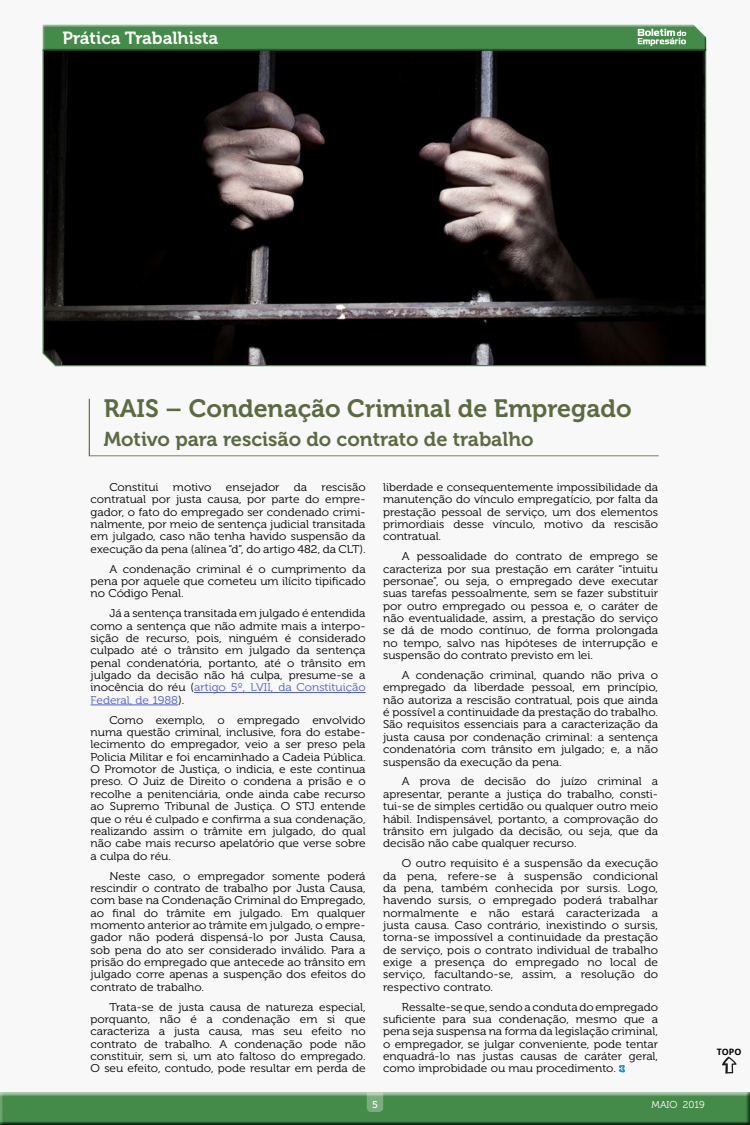
<style>
.page{position:relative;width:750px;height:1125px;background:#fff}
.page>*{position:absolute;margin:0;border:0;box-sizing:border-box;transform-origin:0 0}
.t1{font:25px "Museo 700";color:#5b6b40}
.t2{font:20px "Museo 700";color:#5b6b40}
.t3{font:17.5px "Museo 700";color:#fff}
.t4{font:11.25px/12.4px "Museo 300";color:#000;text-align:justify;scale:1.06 1}
.t5{font:10px "Museo 300";color:#fff}
.t6{font:10px "Museo 500";color:#fff}
.t7{font:700 8.75px "Open Sans";color:#000}
.s1{color:#4f5cd6}
</style>
<div class="page">
<div style="left:0;top:0;width:750px;height:1101px;background:#f8f8f8"></div>
<svg style="left:89px;top:399px;width:570px;height:57px"></svg>
<div style="left:0;top:1090px;width:750px;height:35px;background:#000;opacity:.75"></div>
<hr style="left:194px;top:692px;width:172px;height:1px;background:#4f5cd6">
<hr style="left:91px;top:705px;width:87px;height:1px;background:#4f5cd6">
<svg style="left:42px;top:52px;width:665px;height:315px;background:#181615"></svg>
<svg style="left:42px;top:24px;width:665px;height:27px;background:#4f8d53"></svg>
<svg style="left:367px;top:1092px;width:16px;height:20px"></svg>
<svg style="left:618px;top:1065px;width:7px;height:8px"></svg>
<svg style="left:722px;top:1057px;width:15px;height:17px"></svg>
<h3 class="t3" style="left:63px;top:28px;width:157px">Prática Trabalhista</h3>
<h1 class="t1" style="left:104px;top:394px;width:529px">RAIS – Condenação Criminal de Empregado</h1>
<h2 class="t2" style="left:104px;top:428px;width:431px">Motivo para rescisão do contrato de trabalho</h2>
<p class="t4" style="left:109px;top:481px;width:48px">Constitui</p>
<p class="t4" style="left:173px;top:481px;width:38px">motivo</p>
<p class="t4" style="left:226px;top:481px;width:52px">ensejador</p>
<p class="t4" style="left:294px;top:481px;width:14px">da</p>
<p class="t4" style="left:91px;top:481px;width:261px;text-indent:231px">rescisão contratual por justa causa, por parte do empre&shy;gador, o fato do empregado ser condenado crimi&shy;nalmente, por meio de sentença judicial transitada em julgado, caso não tenha havido suspensão da execução da pena (alínea “d”, do artigo 482, da CLT).</p>
<p class="t4" style="left:91px;top:563px;width:261px;text-indent:19px">A condenação criminal é o cumprimento da pena por aquele que cometeu um ilícito tipificado no Código Penal.</p>
<p class="t4" style="left:91px;top:607px;width:261px;text-indent:19px">Já a sentença transitada em julgado é entendida como a sentença que não admite mais a interpo&shy;sição de recurso, pois, ninguém é considerado culpado até o trânsito em julgado da sentença penal condenatória, portanto, até o trânsito em julgado da decisão não há culpa, presume-se a inocência do réu (<span class="s1">artigo 5º, LVII, da Constituição Federal, de 1988</span>).</p>
<p class="t4" style="left:91px;top:714px;width:261px;text-indent:19px">Como exemplo, o empregado envolvido numa questão criminal, inclusive, fora do estabe&shy;lecimento do empregador, veio a ser preso pela Policia Militar e foi encaminhado a Cadeia Pública.<br>O Promotor de Justiça, o indicia, e este continua preso. O Juiz de Direito o condena a prisão e o recolhe a penitenciária, onde ainda cabe recurso ao Supremo Tribunal de Justiça. O STJ entende que o réu é culpado e confirma a sua condenação, realizando assim o trâmite em julgado, do qual não cabe mais recurso apelatório que verse sobre a culpa do réu.</p>
<p class="t4" style="left:91px;top:870px;width:261px;text-indent:19px">Neste caso, o empregador somente poderá rescindir o contrato de trabalho por Justa Causa, com base na Condenação Criminal do Empregado, ao final do trâmite em julgado. Em qualquer momento anterior ao trâmite em julgado, o empre&shy;gador não poderá dispensá-lo por Justa Causa, sob pena do ato ser considerado inválido. Para a prisão do empregado que antecede ao trânsito em julgado corre apenas a suspenção dos efeitos do contrato de trabalho.</p>
<p class="t4" style="left:91px;top:1001px;width:261px;text-indent:19px">Trata-se de justa causa de natureza especial, porquanto, não é a condenação em si que caracteriza a justa causa, mas seu efeito no contrato de trabalho. A condenação pode não constituir, sem si, um ato faltoso do empregado.<br>O seu efeito, contudo, pode resultar em perda de</p>
<p class="t4" style="left:383px;top:481px;width:261px">liberdade e consequentemente impossibilidade da manutenção do vínculo empregatício, por falta da prestação pessoal de serviço, um dos elementos primordiais desse vínculo, motivo da rescisão contratual.</p>
<p class="t4" style="left:383px;top:550px;width:261px;text-indent:19px">A pessoalidade do contrato de emprego se caracteriza por sua prestação em caráter “intuitu personae”, ou seja, o empregado deve executar suas tarefas pessoalmente, sem se fazer substituir por outro empregado ou pessoa e, o caráter de não eventualidade, assim, a prestação do serviço se dá de modo contínuo, de forma prolongada no tempo, salvo nas hipóteses de interrupção e suspensão do contrato previsto em lei.</p>
<p class="t4" style="left:383px;top:669px;width:261px;text-indent:19px">A condenação criminal, quando não priva o empregado da liberdade pessoal, em princípio, não autoriza a rescisão contratual, pois que ainda é possível a continuidade da prestação do trabalho.<br>São requisitos essenciais para a caracterização da justa causa por condenação criminal: a sentença condenatória com trânsito em julgado; e, a não suspensão da execução da pena.</p>
<p class="t4" style="left:383px;top:776px;width:261px;text-indent:19px">A prova de decisão do juízo criminal a apresentar, perante a justiça do trabalho, consti&shy;tui-se de simples certidão ou qualquer outro meio hábil. Indispensável, portanto, a comprovação do trânsito em julgado da decisão, ou seja, que da decisão não cabe qualquer recurso.</p>
<p class="t4" style="left:383px;top:857px;width:261px;text-indent:19px">O outro requisito é a suspensão da execução da pena, refere-se à suspensão condicional da pena, também conhecida por sursis. Logo, havendo sursis, o empregado poderá trabalhar normalmente e não estará caracterizada a justa causa. Caso contrário, inexistindo o sursis, torna-se impossível a continuidade da prestação de serviço, pois o contrato individual de trabalho exige a presença do empregado no local de serviço, facultando-se, assim, a resolução do respectivo contrato.</p>
<p class="t4" style="left:383px;top:1001px;width:261px;text-indent:19px">Ressalte-se que, sendo a conduta do empregado suficiente para sua condenação, mesmo que a pena seja suspensa na forma da legislação criminal, o empregador, se julgar conveniente, pode tentar enquadrá-lo nas justas causas de caráter geral, como improbidade ou mau procedimento.</p>
<p class="t6" style="left:372px;top:1100px;width:7px">5</p>
<p class="t5" style="left:652px;top:1100px;width:55px">MAIO 2019</p>
<p class="t7" style="left:717px;top:1046px;width:26px">TOPO</p>
</div>
